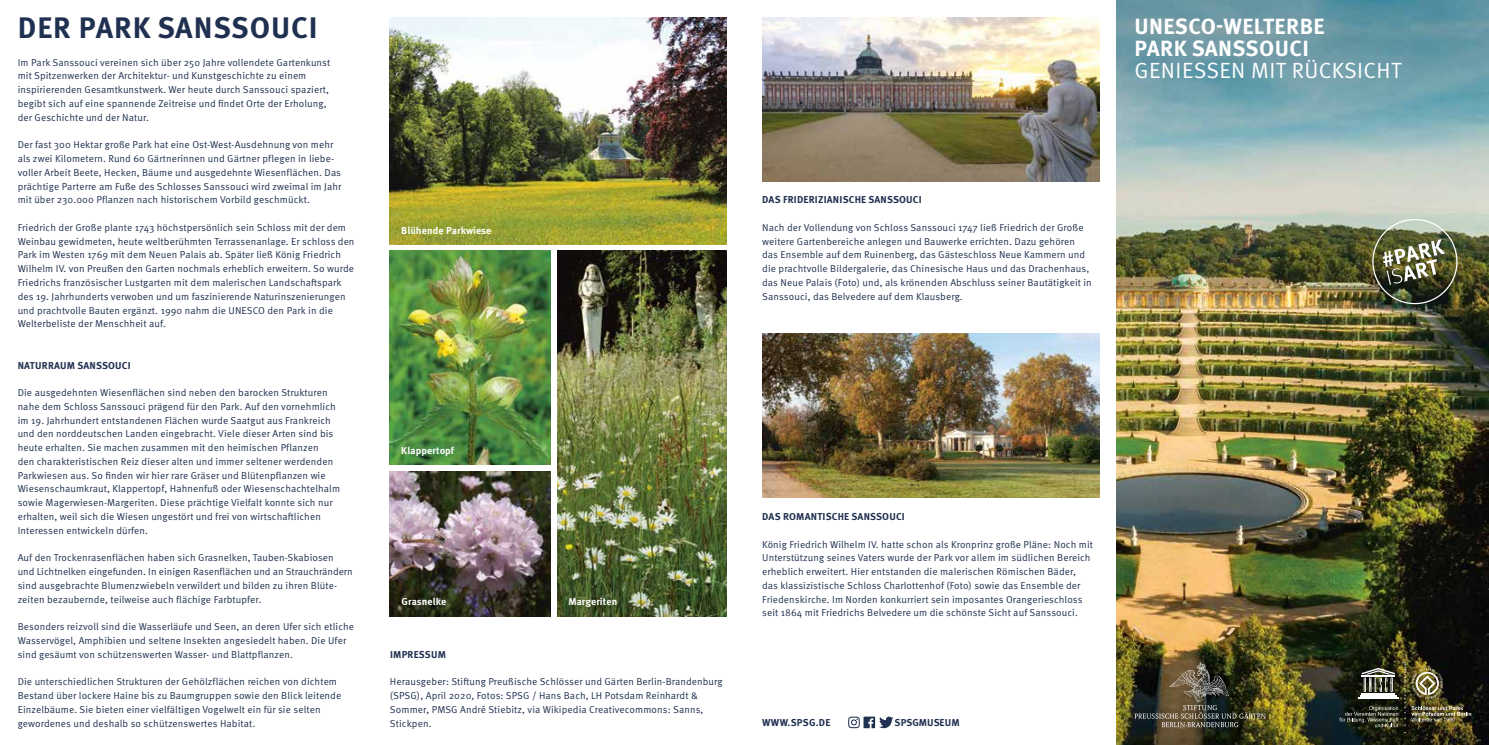
<style>
.page{position:relative;width:1489px;height:745px;background:#fff}
.page>*{position:absolute;margin:0;border:0;box-sizing:border-box;transform-origin:0 0}
.t1{font:700 29.62px "Meta OT";letter-spacing:.03em;color:#203050}
.t2{font:700 22px/21.8px "Meta OT";letter-spacing:.02em;color:#fff}
.t3{font:22px "Meta OT Norm";letter-spacing:.02em;color:#fff}
.t4{font:10px/13.8px "Meta OT Norm";letter-spacing:.01em;color:#203050}
.t5{font:700 10px "Meta OT";letter-spacing:.02em;color:#203050}
.t6{font:700 10px "Meta OT";letter-spacing:.01em;color:#fff}
.t7{font:700 10px "Meta OT";color:#203050}
</style>
<div class="page">
<img style="left:1116px;top:0;width:372px;height:744px">
<div style="left:1127px;top:655px;width:144px;height:78px;background:#000;opacity:.2"></div>
<img style="left:1134px;top:661px;width:131px;height:65px">
<div style="left:1332px;top:655px;width:145px;height:83px;background:#000;opacity:.2"></div>
<hr style="left:1361px;top:692px;width:33px;height:1px;background:#fff">
<hr style="left:1359px;top:694px;width:37px;height:2px;background:#fff">
<hr style="left:1357px;top:697px;width:41px;height:1px;background:#fff">
<svg style="left:1361px;top:667px;width:33px;height:24px"></svg>
<svg style="left:1339px;top:705px;width:59px;height:21px"></svg>
<svg style="left:1411px;top:705px;width:59px;height:16px"></svg>
<svg style="left:1404px;top:661px;width:1px;height:57px"></svg>
<svg style="left:1411px;top:667px;width:31px;height:31px"></svg>
<img style="left:762px;top:333px;width:336px;height:164px">
<img style="left:762px;top:18px;width:336px;height:164px">
<img style="left:390px;top:18px;width:336px;height:226px">
<img style="left:390px;top:250px;width:160px;height:214px">
<img style="left:557px;top:250px;width:169px;height:366px">
<img style="left:390px;top:471px;width:160px;height:145px">
<svg style="left:848px;top:716px;width:45px;height:11px"></svg>
<img style="left:1368px;top:215px;width:92px;height:92px">
<h1 class="t1" style="left:18px;top:9px;width:301px">DER PARK SANSSOUCI</h1>
<p class="t4" style="left:18px;top:55px;width:314px">Im Park Sanssouci vereinen sich über 250 Jahre vollendete Gartenkunst mit Spitzenwerken der Architektur- und Kunstgeschichte zu einem inspirierenden Gesamtkunstwerk. Wer heute durch Sanssouci spaziert, begibt sich auf eine spannende Zeitreise und findet Orte der Erholung, der Geschichte und der Natur.</p>
<p class="t4" style="left:18px;top:138px;width:325px">Der fast 300 Hektar große Park hat eine Ost-West-Ausdehnung von mehr als zwei Kilometern. Rund 60 Gärtnerinnen und Gärtner pflegen in liebe&shy;voller Arbeit Beete, Hecken, Bäume und ausgedehnte Wiesenflächen. Das prächtige Parterre am Fuße des Schlosses Sanssouci wird zweimal im Jahr mit über 230.000 Pflanzen nach historischem Vorbild geschmückt.</p>
<p class="t4" style="left:18px;top:220px;width:338px">Friedrich der Große plante 1743 höchstpersönlich sein Schloss mit der dem Weinbau gewidmeten, heute weltberühmten Terrassenanlage. Er schloss den Park im Westen 1769 mit dem Neuen Palais ab. Später ließ König Friedrich Wilhelm IV. von Preußen den Garten nochmals erheblich erweitern. So wurde Friedrichs französischer Lustgarten mit dem malerischen Landschaftspark des 19. Jahrhunderts verwoben und um faszinierende Naturinszenierungen und prachtvolle Bauten ergänzt. 1990 nahm die UNESCO den Park in die Welterbeliste der Menschheit auf.</p>
<p class="t5" style="left:18px;top:358px;width:114px">NATURRAUM SANSSOUCI</p>
<p class="t4" style="left:18px;top:385px;width:324px">Die ausgedehnten Wiesenflächen sind neben den barocken Strukturen nahe dem Schloss Sanssouci prägend für den Park. Auf den vornehmlich im 19. Jahrhundert entstandenen Flächen wurde Saatgut aus Frankreich und den norddeutschen Landen eingebracht. Viele dieser Arten sind bis heute erhalten. Sie machen zusammen mit den heimischen Pflanzen<br>den charakteristischen Reiz dieser alten und immer seltener werdenden Parkwiesen aus. So finden wir hier rare Gräser und Blütenpflanzen wie Wiesenschaumkraut, Klappertopf, Hahnenfuß oder Wiesenschachtelhalm sowie Magerwiesen-Margeriten. Diese prächtige Vielfalt konnte sich nur erhalten, weil sich die Wiesen ungestört und frei von wirtschaftlichen Interessen entwickeln dürfen.</p>
<p class="t4" style="left:18px;top:550px;width:336px">Auf den Trockenrasenflächen haben sich Grasnelken, Tauben-Skabiosen und Lichtnelken eingefunden. In einigen Rasenflächen und an Strauchrändern sind ausgebrachte Blumenzwiebeln verwildert und bilden zu ihren Blüte&shy;zeiten bezaubernde, teilweise auch flächige Farbtupfer.</p>
<p class="t4" style="left:18px;top:619px;width:338px">Besonders reizvoll sind die Wasserläufe und Seen, an deren Ufer sich etliche<br>Wasservögel, Amphibien und seltene Insekten angesiedelt haben. Die Ufer sind gesäumt von schützenswerten Wasser- und Blattpflanzen.</p>
<p class="t4" style="left:18px;top:674px;width:325px">Die unterschiedlichen Strukturen der Gehölzflächen reichen von dichtem Bestand über lockere Haine bis zu Baumgruppen sowie den Blick leitende Einzelbäume. Sie bieten einer vielfältigen Vogelwelt ein für sie selten gewordenes und deshalb so schützenswertes Habitat.</p>
<p class="t6" style="left:401px;top:224px;width:92px">Blühende Parkwiese</p>
<p class="t6" style="left:401px;top:444px;width:54px">Klappertopf</p>
<p class="t6" style="left:401px;top:595px;width:46px">Grasnelke</p>
<p class="t6" style="left:568px;top:595px;width:50px">Margeriten</p>
<p class="t5" style="left:390px;top:647px;width:57px">IMPRESSUM</p>
<p class="t4" style="left:390px;top:674px;width:334px">Herausgeber: Stiftung Preußische Schlösser und Gärten Berlin-Brandenburg (SPSG), April 2020, Fotos: SPSG / Hans Bach, LH Potsdam Reinhardt &amp; Sommer, PMSG André Stiebitz, via Wikipedia Creativecommons: Sanns, Stickpen.</p>
<p class="t5" style="left:762px;top:193px;width:161px">DAS FRIDERIZIANISCHE SANSSOUCI</p>
<p class="t4" style="left:762px;top:220px;width:331px">Nach der Vollendung von Schloss Sanssouci 1747 ließ Friedrich der Große weitere Gartenbereiche anlegen und Bauwerke errichten. Dazu gehören das Ensemble auf dem Ruinenberg, das Gästeschloss Neue Kammern und die prachtvolle Bildergalerie, das Chinesische Haus und das Drachenhaus, das Neue Palais (Foto) und, als krönenden Abschluss seiner Bautätigkeit in Sanssouci, das Belvedere auf dem Klausberg.</p>
<p class="t5" style="left:762px;top:510px;width:144px">DAS ROMANTISCHE SANSSOUCI</p>
<p class="t4" style="left:762px;top:537px;width:332px">König Friedrich Wilhelm IV. hatte schon als Kronprinz große Pläne: Noch mit Unterstützung seines Vaters wurde der Park vor allem im südlichen Bereich erheblich erweitert. Hier entstanden die malerischen Römischen Bäder, das klassizistische Schloss Charlottenhof (Foto) sowie das Ensemble der Friedenskirche. Im Norden konkurriert sein imposantes Orangerieschloss seit 1864 mit Friedrichs Belvedere um die schönste Sicht auf Sanssouci.</p>
<p class="t5" style="left:762px;top:716px;width:70px">WWW.SPSG.DE</p>
<p class="t7" style="left:894px;top:716px;width:67px">SPSGMUSEUM</p>
<h2 class="t2" style="left:1134px;top:16px;width:191px">UNESCO-WELTERBE<br>PARK SANSSOUCI</h2>
<h2 class="t3" style="left:1134px;top:57px;width:268px">GENIESSEN MIT RÜCKSICHT</h2>
</div>
